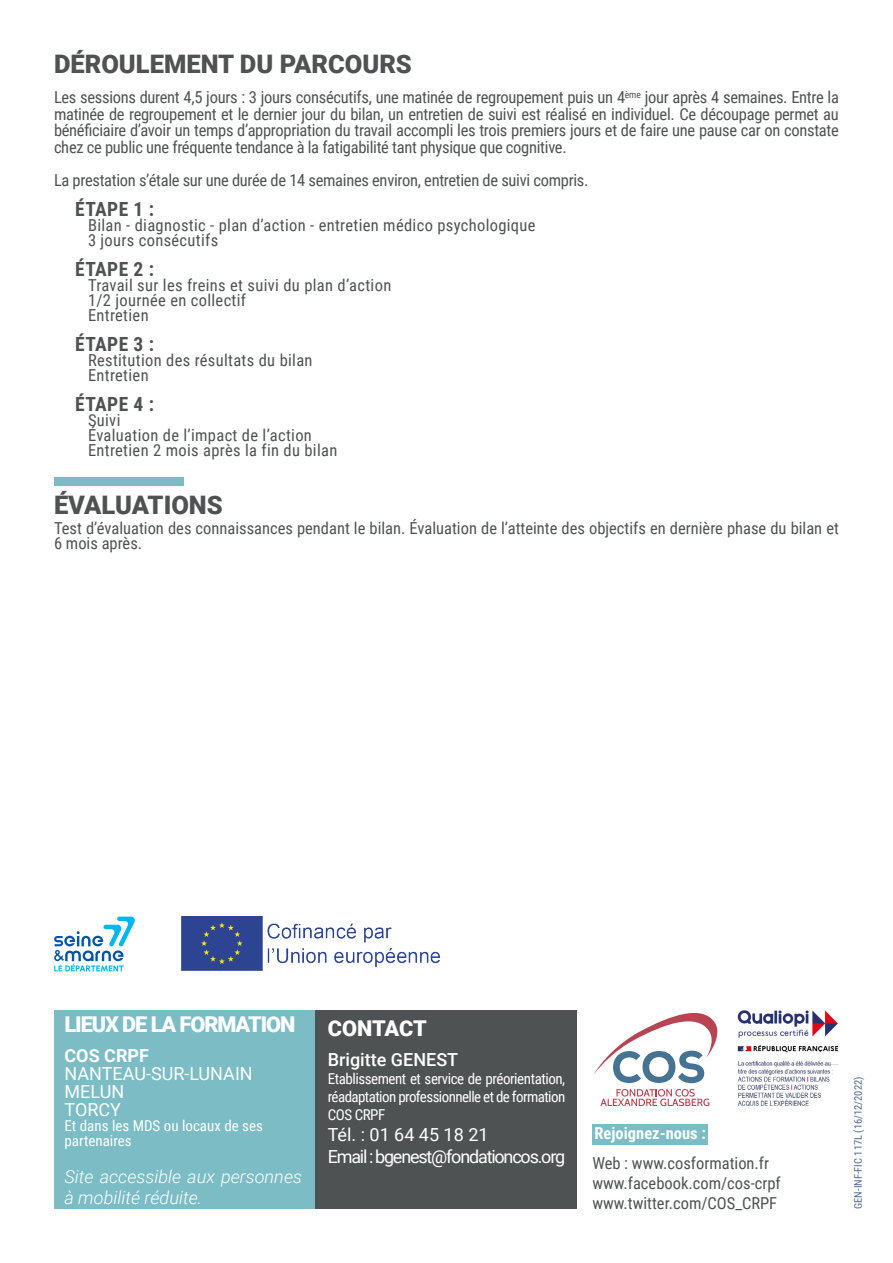
<style>
.page{position:relative;width:893px;height:1263px;background:#fff}
.page>*{position:absolute;margin:0;border:0;box-sizing:border-box;transform-origin:0 0}
.t1{font:900 25.5px "Roboto";color:#4f5252}
.t2{font:900 21.75px "Roboto";letter-spacing:-.05em;color:#fff}
.t3{font:900 21.75px "Roboto";letter-spacing:-.01em;color:#fff}
.t4{font:700 19.5px "Roboto Condensed";letter-spacing:.02em;color:#4f5252}
.t5{font:italic 300 18px/21.6px "Roboto";color:#fff}
.t6{font:18px "Roboto";color:#fff}
.t7{font:18px "Roboto";letter-spacing:-.065em;color:#fff}
.t8{font:500 18px "Roboto";color:#fff}
.t9{font:18px "Roboto";letter-spacing:-.025em;color:#fff}
.t10{font:700 18px "Roboto";color:#fff}
.t11{font:16.5px/16.5px "Roboto Condensed";color:#4f5252;text-align:justify}
.t12{font:16.5px "Roboto Condensed";letter-spacing:.02em;color:#4f5252}
.t13{font:16.5px "Roboto Condensed";letter-spacing:-.02em;color:#4f5252}
.t14{font:700 16.5px "Roboto Condensed";color:#fff}
.t15{font:15px/18px "Roboto Condensed";letter-spacing:-.04em;color:#fff;text-align:justify}
.t16{font:15px/15px "Roboto Condensed";color:#fff}
.t17{font:10.5px "Roboto Condensed";color:#4e698e}
</style>
<div class="page">
<div style="left:592px;top:1125px;width:116px;height:20px;background:#7cbcc5"></div>
<div style="left:54px;top:1011px;width:262px;height:198px;background:#7cbcc5"></div>
<div style="left:316px;top:1011px;width:261px;height:198px;background:#4f5252"></div>
<svg style="left:600px;top:1089px;width:109px;height:17px"></svg>
<svg style="left:593px;top:1013px;width:125px;height:70px"></svg>
<img style="left:737px;top:1011px;width:102px;height:95px">
<div style="left:54px;top:477px;width:129px;height:9px;background:#7cbcc5"></div>
<svg style="left:54px;top:916px;width:81px;height:55px"></svg>
<img style="left:182px;top:916px;width:258px;height:55px">
<p class="t1" style="left:54px;top:46px;width:359px">DÉROULEMENT DU PARCOURS</p>
<p class="t11" style="left:54px;top:88px;width:786px">Les sessions durent 4,5 jours : 3 jours consécutifs, une matinée de regroupement puis un 4<sup>ème</sup> jour après 4 semaines. Entre la matinée de regroupement et le dernier jour du bilan, un entretien de suivi est réalisé en individuel. Ce découpage permet au bénéficiaire d’avoir un temps d’appropriation du travail accompli les trois premiers jours et de faire une pause car on constate chez ce public une fréquente tendance à la fatigabilité tant physique que cognitive.</p>
<p class="t13" style="left:54px;top:168px;width:536px">La prestation s’étale sur une durée de 14 semaines environ, entretien de suivi compris.</p>
<p class="t4" style="left:75px;top:195px;width:80px">ÉTAPE 1 :</p>
<p class="t12" style="left:88px;top:213px;width:449px">Bilan - diagnostic - plan d’action - entretien médico psychologique</p>
<p class="t12" style="left:88px;top:228px;width:132px">3 jours consécutifs</p>
<p class="t4" style="left:75px;top:255px;width:80px">ÉTAPE 2 :</p>
<p class="t12" style="left:88px;top:273px;width:305px">Travail sur les freins et suivi du plan d’action</p>
<p class="t12" style="left:88px;top:288px;width:160px">1/2 journée en collectif</p>
<p class="t12" style="left:88px;top:303px;width:62px">Entretien</p>
<p class="t4" style="left:75px;top:330px;width:80px">ÉTAPE 3 :</p>
<p class="t12" style="left:88px;top:348px;width:226px">Restitution des résultats du bilan</p>
<p class="t12" style="left:88px;top:363px;width:62px">Entretien</p>
<p class="t4" style="left:75px;top:390px;width:80px">ÉTAPE 4 :</p>
<p class="t11" style="left:88px;top:411px;width:34px">Suivi</p>
<p class="t12" style="left:88px;top:423px;width:225px">Évaluation de l’impact de l’action</p>
<p class="t12" style="left:88px;top:438px;width:251px">Entretien 2 mois après la fin du bilan</p>
<p class="t1" style="left:54px;top:487px;width:170px">ÉVALUATIONS</p>
<p class="t11" style="left:54px;top:520px;width:786px;line-height:15px">Test d’évaluation des connaissances pendant le bilan. Évaluation de l’atteinte des objectifs en dernière phase du bilan et<br>6 mois après.</p>
<p class="t2" style="left:65px;top:1009px;width:232px">LIEUX DE LA FORMATION</p>
<p class="t10" style="left:65px;top:1043px;width:86px">COS CRPF</p>
<p class="t6" style="left:65px;top:1061px;width:190px">NANTEAU-SUR-LUNAIN</p>
<p class="t9" style="left:65px;top:1079px;width:61px">MELUN</p>
<p class="t9" style="left:65px;top:1097px;width:58px">TORCY</p>
<p class="t16" style="left:65px;top:1117px;width:200px">Et dans les MDS ou locaux de ses partenaires</p>
<p class="t5" style="left:65px;top:1165px;width:239px">Site accessible aux personnes à mobilité réduite.</p>
<p class="t3" style="left:328px;top:1013px;width:100px">CONTACT</p>
<p class="t8" style="left:328px;top:1047px;width:132px">Brigitte GENEST</p>
<p class="t15" style="left:328px;top:1069px;width:239px">Etablissement et service de préorientation, réadaptation professionnelle et de formation COS CRPF</p>
<p class="t6" style="left:328px;top:1122px;width:162px">Tél. : 01 64 45 18 21</p>
<p class="t7" style="left:328px;top:1144px;width:239px">Email : bgenest@fondationcos.org</p>
<p class="t14" style="left:594px;top:1122px;width:113px">Rejoignez-nous :</p>
<p class="t11" style="left:592px;top:1155px;width:178px">Web : www.cosformation.fr</p>
<p class="t11" style="left:592px;top:1174px;width:190px">www.facebook.com/cos-crpf</p>
<p class="t11" style="left:592px;top:1194px;width:186px">www.twitter.com/COS_CRPF</p>
<p class="t17" style="left:851px;top:1209px;width:134px;rotate:-90deg">GEN-INF-FIC 117L (16/12/2022)</p>
</div>
